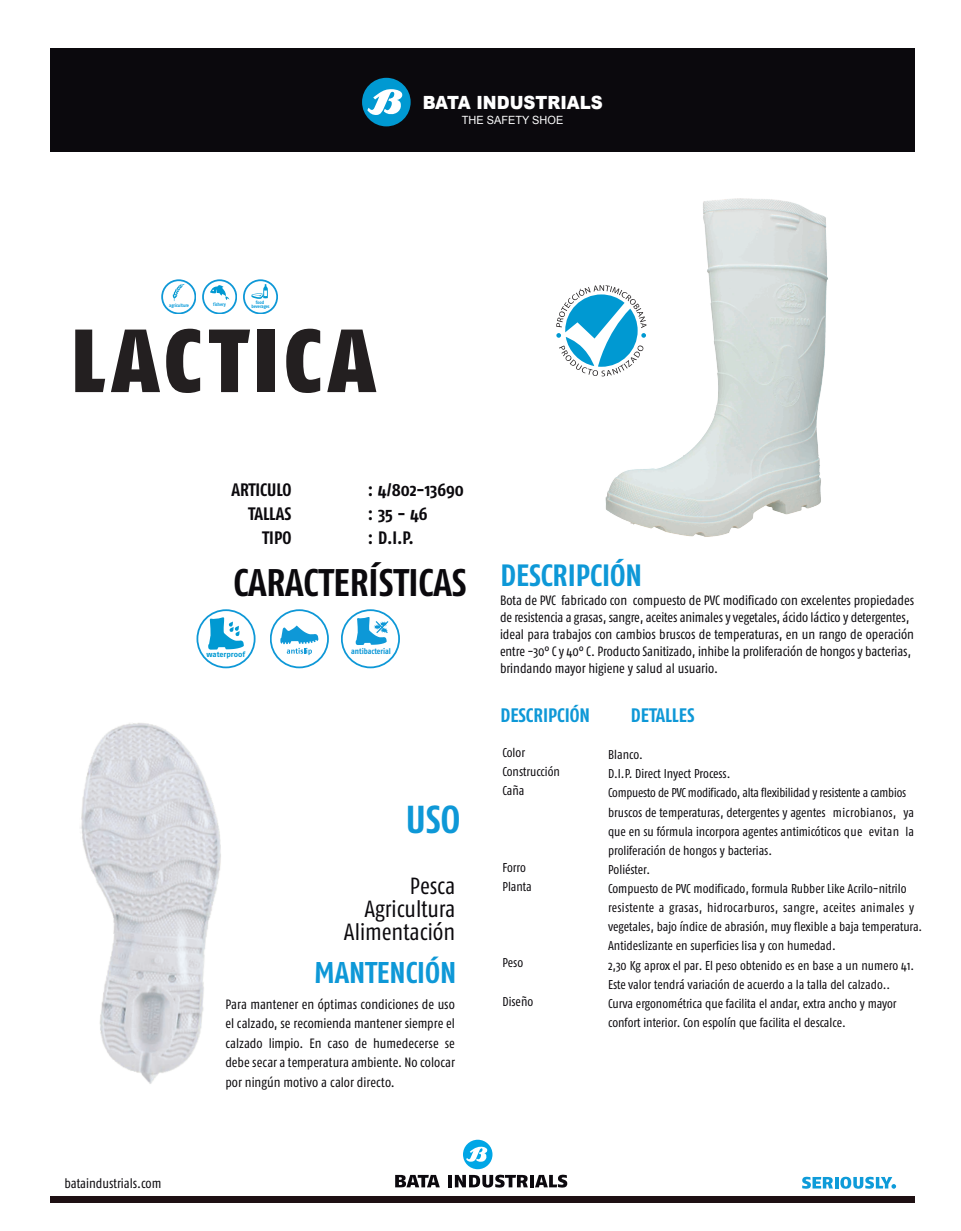
<style>
.page{position:relative;width:961px;height:1231px;background:#fff}
.page>*{position:absolute;margin:0;border:0;box-sizing:border-box;transform-origin:0 0}
.t1{font:900 89.25px "Fago Co";letter-spacing:.075em;color:#231f20}
.t2{font:700 39px "Fago Co";color:#0e98d7}
.t3{font:700 38.4px "Fago Co";color:#0b090d}
.t4{font:700 30.75px "Fago Co";color:#0e98d7}
.t5{font:700 30px "Fago Co";color:#0e98d7}
.t6{font:23.4px/45.9px "Fago Co";color:#0b090d;text-align:right}
.t7{font:700 19.5px "Fago Co";color:#0e98d7}
.t8{font:900 18.15px "Arial";color:#fff;scale:.91 1}
.t9{font:700 18px/24px "Fago Co";letter-spacing:-.005em;color:#0b090d;text-align:right}
.t10{font:13.5px/17px "Fago Co";letter-spacing:-.005em;color:#0b090d}
.t11{font:13.5px/19.5px "Fago Co";letter-spacing:.005em;color:#0b090c;text-align:justify}
.t12{font:12.75px/19.2px "Fago Co";color:#0b090d}
.t13{font:11.4px "Arial";color:#fff}
.t14{font:700 8.1px "Fago Co";letter-spacing:-.005em;color:#0d98d7}
.t15{font:7.65px "Fago No Bold TF";letter-spacing:-.005em;color:#0099d2}
.t16{font:700 4.8px/4.2px "Fago Co";letter-spacing:-.005em;color:#069ad9;text-align:center}
</style>
<div class="page">
<img style="left:605px;top:507px;width:207px;height:30px">
<img style="left:556px;top:143px;width:359px;height:364px">
<svg style="left:802px;top:1176px;width:30px;height:12px"></svg>
<svg style="left:835px;top:1177px;width:3px;height:11px"></svg>
<svg style="left:840px;top:1176px;width:56px;height:12px"></svg>
<svg style="left:395px;top:1174px;width:45px;height:13px"></svg>
<hr style="left:448px;top:1174px;width:4px;height:13px;background:#0c090e">
<svg style="left:455px;top:1139px;width:112px;height:48px"></svg>
<div style="left:50px;top:48px;width:864px;height:104px;background:#0b090d"></div>
<div style="left:50px;top:1196px;width:864px;height:6px;background:#1e1013"></div>
<img style="left:81px;top:723px;width:140px;height:361px">
<svg style="left:280px;top:625px;width:38px;height:30px"></svg>
<div style="left:270px;top:609px;width:59px;height:59px;border:2px solid #0e98d7;border-radius:50%"></div>
<div style="left:341px;top:609px;width:59px;height:59px;border:2px solid #0e98d7;border-radius:50%"></div>
<svg style="left:356px;top:616px;width:32px;height:29px"></svg>
<div style="left:197px;top:609px;width:58px;height:59px;border:2px solid #0e98d7;border-radius:50%"></div>
<svg style="left:208px;top:617px;width:36px;height:32px"></svg>
<svg style="left:172px;top:284px;width:13px;height:17px"></svg>
<div style="left:162px;top:280px;width:34px;height:34px;border:2px solid #0e98d7;border-radius:50%"></div>
<div style="left:203px;top:280px;width:34px;height:34px;border:2px solid #0e98d7;border-radius:50%"></div>
<svg style="left:210px;top:285px;width:19px;height:15px"></svg>
<div style="left:243px;top:280px;width:34px;height:34px;border:2px solid #0e98d7;border-radius:50%"></div>
<svg style="left:251px;top:284px;width:17px;height:15px"></svg>
<div style="left:362px;top:78px;width:48px;height:48px;background:#0099d2;border-radius:50%"></div>
<svg style="left:367px;top:89px;width:36px;height:26px"></svg>
<h3 class="t8" style="left:422px;top:89px;width:199px">BATA INDUSTRIALS</h3>
<p class="t13" style="left:462px;top:112px;width:103px">THE SAFETY SHOE</p>
<p class="t16" style="left:169px;top:303px;width:21px">agriculture</p>
<p class="t16" style="left:213px;top:302px;width:14px">fishery</p>
<p class="t16" style="left:251px;top:300px;width:20px">food beverages</p>
<h1 class="t1" style="left:72px;top:307px;width:305px">LACTICA</h1>
<p class="t10" style="left:64px;top:1175px;width:98px">bataindustrials.com</p>
<h3 class="t9" style="left:231px;top:477px;width:61px">ARTICULO<br>TALLAS<br>TIPO</h3>
<h3 class="t9" style="left:368px;top:477px;width:97px;text-align:left">: 4/802-13690 : 35 - 46<br>: D.I.P.</h3>
<h3 class="t3" style="left:233px;top:560px;width:235px">CARACTERÍSTICAS</h3>
<p class="t15" style="left:206px;top:649px;width:40px">waterproof</p>
<p class="t14" style="left:351px;top:646px;width:41px">antibacterial</p>
<h2 class="t2" style="left:406px;top:796px;width:56px">USO</h2>
<h3 class="t6" style="left:344px;top:862px;width:113px">Pesca<br>Alimentación</h3>
<h3 class="t6" style="left:364px;top:885px;width:92px">Agricultura</h3>
<h3 class="t5" style="left:314px;top:955px;width:143px">MANTENCIÓN</h3>
<p class="t11" style="left:225px;top:994px;width:231px">Para mantener en óptimas condiciones de uso el calzado, se recomienda mantener siempre el calzado limpio. En caso de humedecerse se debe secar a temperatura ambiente. No colocar por ningún motivo a calor directo.</p>
<h3 class="t4" style="left:500px;top:557px;width:143px">DESCRIPCIÓN</h3>
<p class="t10" style="left:500px;top:591px;width:416px">Bota de PVC fabricado con compuesto de PVC modificado con excelentes propiedades de resistencia a grasas, sangre, aceites animales y vegetales, ácido láctico y detergentes, ideal para trabajos con cambios bruscos de temperaturas, en un rango de operación entre -30° C y 40° C. Producto Sanitizado, inhibe la proliferación de hongos y bacterias, brindando mayor higiene y salud al usuario.</p>
<h3 class="t7" style="left:500px;top:703px;width:91px">DESCRIPCIÓN</h3>
<h3 class="t7" style="left:631px;top:703px;width:65px">DETALLES</h3>
<p class="t12" style="left:502px;top:742px;width:59px">Color<br>Construcción<br>Caña</p>
<p class="t12" style="left:502px;top:857px;width:31px">Forro<br>Planta</p>
<p class="t12" style="left:502px;top:953px;width:22px">Peso</p>
<p class="t12" style="left:502px;top:991px;width:32px">Diseño</p>
<p class="t12" style="left:608px;top:745px;width:316px">Blanco.<br>D.I.P. Direct Inyect Process.<br>Compuesto de PVC modificado, alta flexibilidad y resistente a cambios bruscos de temperaturas, detergentes y agentes microbianos, ya que en su fórmula incorpora agentes antimicóticos que evitan la proliferación de hongos y bacterias.<br>Poliéster.<br>Compuesto de PVC modificado, formula Rubber Like Acrilo-nitrilo resistente a grasas, hidrocarburos, sangre, aceites animales y vegetales, bajo índice de abrasión, muy flexible a baja temperatura.<br>Antideslizante en superficies lisa y con humedad.<br>2,30 Kg aprox el par. El peso obtenido es en base a un numero 41.<br>Este valor tendrá variación de acuerdo a la talla del calzado..<br>Curva ergonométrica que facilita el andar, extra ancho y mayor confort interior. Con espolín que facilita el descalce.</p>
</div>
